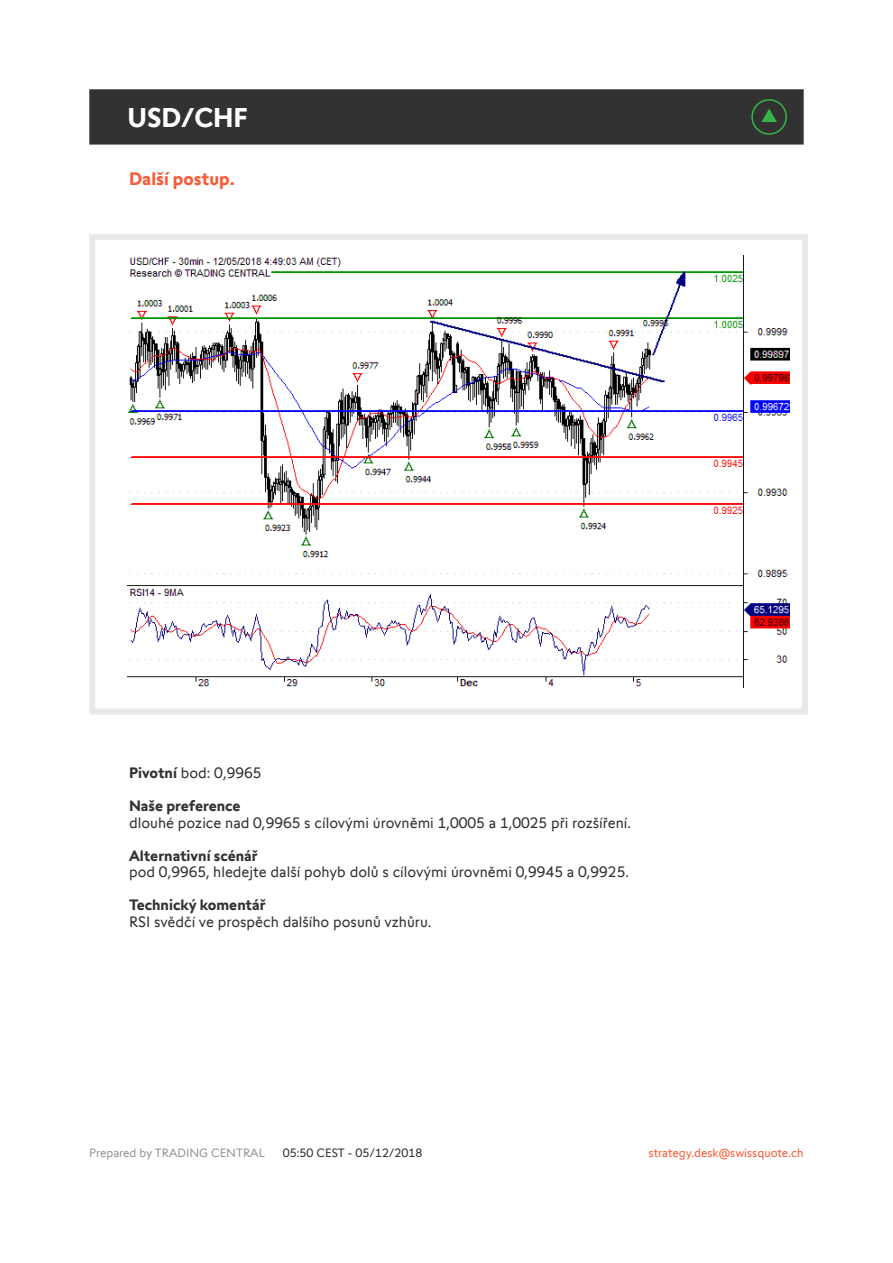
<style>
.page{position:relative;width:893px;height:1263px;background:#fff}
.page>*{position:absolute;margin:0;border:0;box-sizing:border-box;transform-origin:0 0}
.t1{font:700 27px "Swissquote CT";color:#fff}
.t2{font:700 18px "Swissquote CT";color:#fa5b35}
.t3{font:15px "Swissquote CT";color:#323232}
.t4{font:700 15px "Swissquote CT";color:#323232}
.t5{font:12px "Swissquote CT";color:#fa5b35}
.t6{font:12px "Swissquote CT";color:#939598}
.t7{font:12px "Swissquote CT";color:#323232}
.s1{font-weight:700}
</style>
<div class="page">
<div style="left:89px;top:234px;width:719px;height:480px;border:6px solid #e9e8e7"></div>
<div style="left:89px;top:89px;width:715px;height:56px;background:#323232;border:2px solid #323232"></div>
<img style="left:128px;top:255px;width:661px;height:432px">
<svg style="left:751px;top:99px;width:36px;height:36px"></svg>
<h1 class="t1" style="left:128px;top:101px;width:122px">USD/CHF</h1>
<p class="t2" style="left:129px;top:168px;width:107px">Další postup.</p>
<p class="t3" style="left:129px;top:764px;width:134px"><span class="s1">Pivotní</span> bod: 0,9965</p>
<p class="t4" style="left:129px;top:797px;width:113px">Naše preference</p>
<p class="t3" style="left:129px;top:814px;width:503px">dlouhé pozice nad 0,9965 s cílovými úrovněmi 1,0005 a 1,0025 při rozšíření.</p>
<p class="t4" style="left:129px;top:846px;width:130px">Alternativní scénář</p>
<p class="t3" style="left:129px;top:863px;width:501px">pod 0,9965, hledejte další pohyb dolů s cílovými úrovněmi 0,9945 a 0,9925.</p>
<p class="t4" style="left:129px;top:896px;width:138px">Technický komentář</p>
<p class="t3" style="left:129px;top:913px;width:304px">RSI svědčí ve prospěch dalšího posunů vzhůru.</p>
<p class="t6" style="left:89px;top:1145px;width:177px">Prepared by TRADING CENTRAL</p>
<p class="t7" style="left:283px;top:1145px;width:141px">05:50 CEST - 05/12/2018</p>
<p class="t5" style="left:649px;top:1145px;width:157px">strategy.desk@swissquote.ch</p>
</div>
